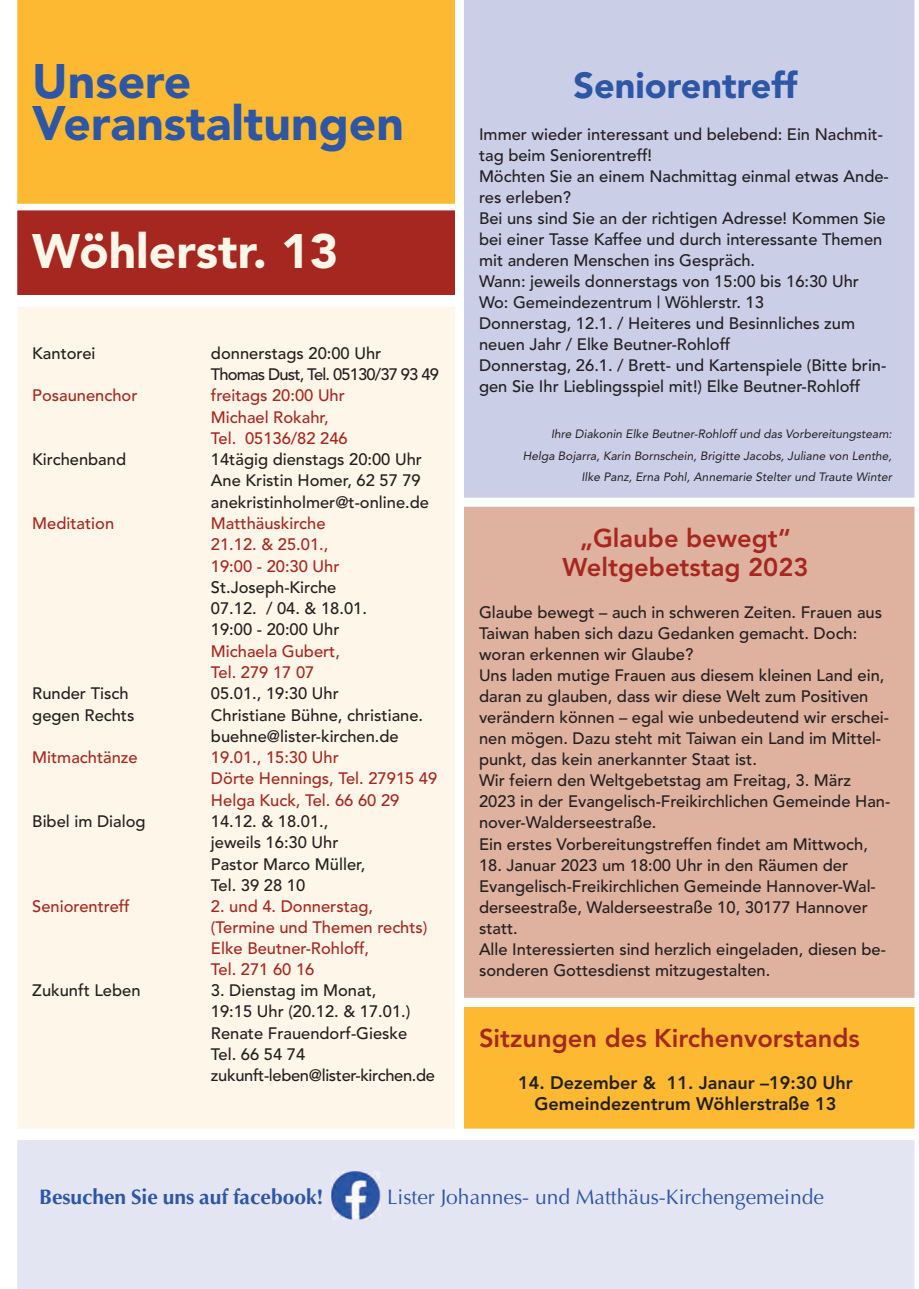
<style>
.page{position:relative;width:919px;height:1289px;background:#fff}
.page>*{position:absolute;margin:0;border:0;box-sizing:border-box;transform-origin:0 0}
.t1{font:900 48px/42.6px "Avenir";color:#2d56a5}
.t2{font:900 48px "Avenir";color:#fef6e8}
.t3{font:900 36px "Avenir";color:#2d56a5}
.t4{font:800 25.5px/29.1px "Avenir";color:#a6271f;text-align:center}
.t5{font:21px "Optima";color:#2d56a5}
.t6{font:700 21px "Optima";color:#2d56a5}
.t7{font:800 18px/21px "Avenir";color:#231f20;text-align:center}
.t8{font:500 16.5px/21px "Avenir";color:#231f20}
.t9{font:500 16.5px/21.3px "Avenir";color:#a6271f}
.t10{font:500 16.5px/21px "Avenir";letter-spacing:-.05em;color:#231f20}
.t11{font:italic 12px/21.3px "Avenir";color:#231f20;text-align:right}
</style>
<div class="page">
<div style="left:17px;top:1140px;width:898px;height:148px;background:#e3e5f3"></div>
<div style="left:17px;top:306px;width:438px;height:822px;background:#fef6e8"></div>
<div style="left:17px;top:210px;width:438px;height:85px;background:#a6271f"></div>
<div style="left:13px;top:206px;width:446px;height:93px;border:4px solid #fff"></div>
<div style="left:13px;top:0;width:446px;height:208px;background:#fdb931"></div>
<div style="left:464px;top:1006px;width:450px;height:122px;background:#fdb931"></div>
<div style="left:459px;top:1002px;width:459px;height:131px;border:4px solid #fff"></div>
<div style="left:464px;top:0;width:451px;height:498px;background:#cbcee7"></div>
<img style="left:331px;top:1170px;width:49px;height:49px">
<div style="left:464px;top:506px;width:450px;height:491px;background:#dfb19f"></div>
<div style="left:459px;top:502px;width:459px;height:500px;border:4px solid #fff"></div>
<h1 class="t1" style="left:32px;top:59px;width:373px">Unsere<br>Veranstaltungen</h1>
<h1 class="t2" style="left:32px;top:210px;width:307px">Wöhlerstr. 13</h1>
<p class="t8" style="left:32px;top:342px;width:65px">Kantorei</p>
<p class="t10" style="left:211px;top:342px;width:229px">donnerstags 20:00 Uhr<br>Thomas Dust, Tel. 05130/37 93 49</p>
<p class="t9" style="left:32px;top:384px;width:107px">Posaunenchor</p>
<p class="t9" style="left:211px;top:384px;width:138px">freitags 20:00 Uhr<br>Michael Rokahr,<br>Tel. 05136/82 246</p>
<p class="t8" style="left:32px;top:448px;width:95px">Kirchenband</p>
<p class="t8" style="left:211px;top:448px;width:219px">14tägig dienstags 20:00 Uhr<br>Ane Kristin Homer, 62 57 79 anekristinholmer@t-online.de</p>
<p class="t9" style="left:32px;top:511px;width:83px">Meditation</p>
<p class="t9" style="left:211px;top:511px;width:130px">Matthäuskirche<br>21.12. &amp; 25.01.,<br>19:00 - 20:30 Uhr</p>
<p class="t8" style="left:211px;top:575px;width:157px">St.Joseph-Kirche<br>07.12. / 04. &amp; 18.01.<br>19:00 - 20:00 Uhr</p>
<p class="t9" style="left:211px;top:639px;width:130px">Michaela Gubert,<br>Tel. 279 17 07</p>
<p class="t8" style="left:32px;top:682px;width:98px">Runder Tisch</p>
<p class="t8" style="left:211px;top:682px;width:129px">05.01., 19:30 Uhr</p>
<p class="t8" style="left:32px;top:703px;width:104px">gegen Rechts</p>
<p class="t8" style="left:211px;top:703px;width:214px">Christiane Bühne, christiane. buehne@lister-kirchen.de</p>
<p class="t9" style="left:32px;top:745px;width:107px">Mitmachtänze</p>
<p class="t9" style="left:211px;top:745px;width:228px">19.01., 15:30 Uhr<br>Dörte Hennings, Tel. 27915 49<br>Helga Kuck, Tel. 66 60 29</p>
<p class="t8" style="left:32px;top:809px;width:115px">Bibel im Dialog</p>
<p class="t8" style="left:211px;top:809px;width:156px">14.12. &amp; 18.01., jeweils 16:30 Uhr<br>Pastor Marco Müller,<br>Tel. 39 28 10</p>
<p class="t9" style="left:32px;top:894px;width:99px">Seniorentreff</p>
<p class="t9" style="left:211px;top:894px;width:218px">2. und 4. Donnerstag, (Termine und Themen rechts)<br>Elke Beutner-Rohloff,<br>Tel. 271 60 16</p>
<p class="t8" style="left:32px;top:978px;width:110px">Zukunft Leben</p>
<p class="t8" style="left:211px;top:978px;width:225px">3. Dienstag im Monat,<br>19:15 Uhr (20.12. &amp; 17.01.)<br>Renate Frauendorf-Gieske<br>Tel. 66 54 74 zukunft-leben@lister-kirchen.de</p>
<h2 class="t3" style="left:573px;top:54px;width:225px">Seniorentreff</h2>
<p class="t8" style="left:479px;top:123px;width:411px">Immer wieder interessant und belebend: Ein Nachmit&shy;tag beim Seniorentreff!<br>Möchten Sie an einem Nachmittag einmal etwas Ande&shy;res erleben?<br>Bei uns sind Sie an der richtigen Adresse! Kommen Sie bei einer Tasse Kaffee und durch interessante Themen mit anderen Menschen ins Gespräch.<br>Wann: jeweils donnerstags von 15:00 bis 16:30 Uhr Wo: Gemeindezentrum | Wöhlerstr. 13<br>Donnerstag, 12.1. / Heiteres und Besinnliches zum neuen Jahr / Elke Beutner-Rohloff<br>Donnerstag, 26.1. / Brett- und Kartenspiele (Bitte brin&shy;gen Sie Ihr Lieblingsspiel mit!) Elke Beutner-Rohloff</p>
<p class="t11" style="left:523px;top:423px;width:370px">Ihre Diakonin Elke Beutner-Rohloff und das Vorbereitungsteam:<br>Helga Bojarra, Karin Bornschein, Brigitte Jacobs, Juliane von Lenthe,<br>Ilke Panz, Erna Pohl, Annemarie Stelter und Traute Winter</p>
<h3 class="t4" style="left:562px;top:522px;width:248px">„Glaube bewegt“<br>Weltgebetstag 2023</h3>
<p class="t8" style="left:479px;top:601px;width:413px">Glaube bewegt – auch in schweren Zeiten. Frauen aus Taiwan haben sich dazu Gedanken gemacht. Doch: woran erkennen wir Glaube?<br>Uns laden mutige Frauen aus diesem kleinen Land ein, daran zu glauben, dass wir diese Welt zum Positiven verändern können – egal wie unbedeutend wir erschei&shy;nen mögen. Dazu steht mit Taiwan ein Land im Mittel&shy;punkt, das kein anerkannter Staat ist.<br>Wir feiern den Weltgebetstag am Freitag, 3. März 2023 in der Evangelisch-Freikirchlichen Gemeinde Han&shy;nover-Walderseestraße.<br>Ein erstes Vorbereitungstreffen findet am Mittwoch,</p>
<p class="t8" style="left:479px;top:853px;width:408px">18. Januar 2023 um 18:00 Uhr in den Räumen der Evangelisch-Freikirchlichen Gemeinde Hannover-Wal&shy;derseestraße, Walderseestraße 10, 30177 Hannover statt.<br>Alle Interessierten sind herzlich eingeladen, diesen be&shy;sonderen Gottesdienst mitzugestalten.</p>
<h3 class="t4" style="left:479px;top:1022px;width:382px">Sitzungen des Kirchenvorstands</h3>
<p class="t7" style="left:518px;top:1071px;width:336px">14. Dezember &amp; 11. Janaur –19:30 Uhr<br>Gemeindezentrum Wöhlerstraße 13</p>
<p class="t6" style="left:39px;top:1184px;width:286px">Besuchen Sie uns auf facebook!</p>
<p class="t5" style="left:387px;top:1185px;width:438px">Lister Johannes- und Matthäus-Kirchengemeinde</p>
</div>
